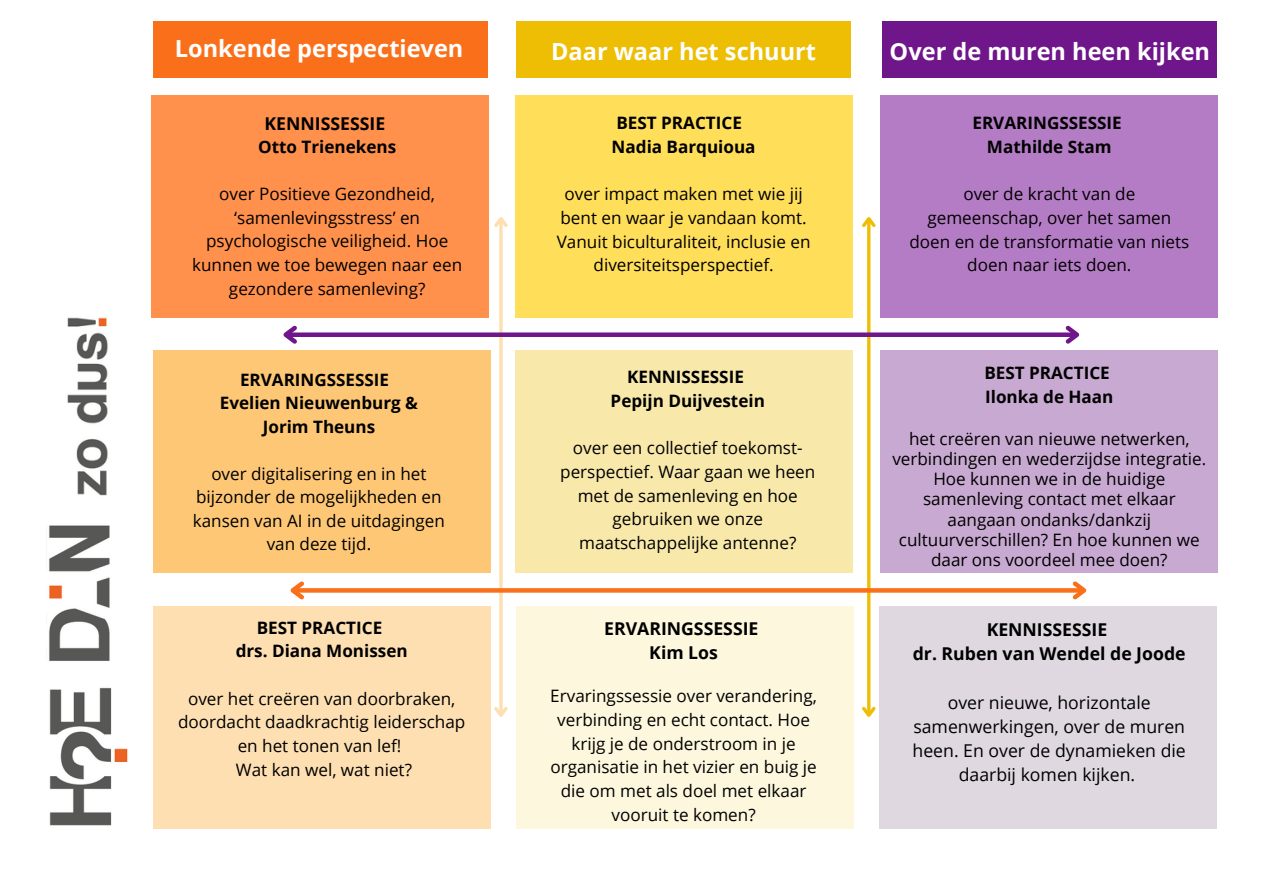
<style>
.page{position:relative;width:1263px;height:894px;background:#fff}
.page>*{position:absolute;margin:0;border:0;box-sizing:border-box;transform-origin:0 0}
.t1{font:700 23.55px "Open Sans";color:#fff}
.t2{font:17.7px/24.3px "Open Sans";color:#000;text-align:center}
.t3{font:700 17.7px/24.3px "Open Sans";color:#000;text-align:center}
.t4{font:17.1px/23.7px "Open Sans";color:#000;text-align:center}
.t5{font:700 17.1px/23.7px "Open Sans";color:#000;text-align:center}
</style>
<div class="page">
<img style="left:49px;top:687px;width:79px;height:139px">
<img style="left:49px;top:525px;width:61px;height:136px">
<img style="left:67px;top:317px;width:41px;height:179px">
<div style="left:112px;top:770px;width:40px;height:58px;background:#fff"></div>
<div style="left:112px;top:684px;width:40px;height:58px;background:#fff"></div>
<div style="left:515px;top:350px;width:337px;height:222px;background:#f8e9ab"></div>
<div style="left:516px;top:22px;width:335px;height:56px;background:#edbe03"></div>
<div style="left:153px;top:22px;width:335px;height:56px;background:#fa701a"></div>
<div style="left:152px;top:95px;width:337px;height:222px;background:#ff914d"></div>
<div style="left:153px;top:350px;width:337px;height:222px;background:#fdc775"></div>
<div style="left:153px;top:606px;width:337px;height:222px;background:#fddfb2"></div>
<div style="left:882px;top:22px;width:335px;height:56px;background:#70168b"></div>
<div style="left:880px;top:95px;width:338px;height:222px;background:#b57cc6"></div>
<div style="left:880px;top:350px;width:338px;height:222px;background:#c8a9d1"></div>
<div style="left:879px;top:606px;width:338px;height:222px;background:#dfd8e1"></div>
<div style="left:515px;top:95px;width:337px;height:222px;background:#ffde59"></div>
<div style="left:516px;top:606px;width:338px;height:222px;background:#fdf7de"></div>
<svg style="left:499px;top:230px;width:4px;height:473px;background:#fce3bd"></svg>
<svg style="left:494px;top:703px;width:14px;height:14px"></svg>
<svg style="left:494px;top:217px;width:14px;height:13px"></svg>
<hr style="left:867px;top:219px;width:3px;height:496px;background:#edbe03">
<svg style="left:862px;top:703px;width:14px;height:14px"></svg>
<svg style="left:862px;top:217px;width:14px;height:13px"></svg>
<div style="left:286px;top:332px;width:791px;height:5px;background:#70168b"></div>
<svg style="left:283px;top:325px;width:18px;height:19px"></svg>
<svg style="left:1062px;top:325px;width:18px;height:19px"></svg>
<svg style="left:308px;top:588px;width:761px;height:4px;background:#f97522"></svg>
<svg style="left:290px;top:581px;width:18px;height:19px"></svg>
<svg style="left:1069px;top:581px;width:18px;height:19px"></svg>
<h1 class="t1" style="left:175px;top:32px;width:290px">Lonkende perspectieven</h1>
<p class="t1" style="left:551px;top:34px;width:266px">Daar waar het schuurt</p>
<h1 class="t3" style="left:265px;top:111px;width:122px">KENNISSESSIE</h1>
<h1 class="t5" style="left:258px;top:134px;width:140px">Otto Trienekens</h1>
<h1 class="t4" style="left:192px;top:182px;width:271px">over Positieve Gezondheid, ‘samenlevingsstress’ en psychologische veiligheid. Hoe kunnen we toe bewegen naar een gezondere samenleving?</h1>
<p class="t5" style="left:220px;top:367px;width:200px">ERVARINGSSESSIE<br>Evelien Nieuwenburg &amp;<br>Jorim Theuns</p>
<h2 class="t4" style="left:193px;top:461px;width:254px">over digitalisering en in het bijzonder de mogelijkheden en kansen van AI in de uitdagingen van deze tijd.</h2>
<p class="t5" style="left:236px;top:615px;width:173px">BEST PRACTICE<br>drs. Diana Monissen</p>
<h2 class="t4" style="left:178px;top:686px;width:289px">over het creëren van doorbraken, doordacht daadkrachtig leiderschap en het tonen van lef!</h2>
<p class="t4" style="left:236px;top:757px;width:178px">Wat kan wel, wat niet?</p>
<h2 class="t5" style="left:612px;top:111px;width:145px;text-align:left">BEST PRACTICE<br>Nadia Barquioua</h2>
<p class="t4" style="left:557px;top:182px;width:255px">over impact maken met wie jij bent en waar je vandaan komt.<br>Vanuit biculturaliteit, inclusie en diversiteitsperspectief.</p>
<h2 class="t5" style="left:611px;top:365px;width:156px">KENNISSESSIE<br>Pepijn Duijvestein</h2>
<p class="t4" style="left:560px;top:435px;width:257px">over een collectief toekomst&shy;perspectief. Waar gaan we heen met de samenleving en hoe gebruiken we onze maatschappelijke antenne?</p>
<p class="t3" style="left:604px;top:616px;width:156px;line-height:23.7px">ERVARINGSSESSIE<br>Kim Los</p>
<h2 class="t4" style="left:550px;top:683px;width:268px">Ervaringssessie over verandering, verbinding en echt contact. Hoe krijg je de onderstroom in je organisatie in het vizier en buig je die om met als doel met elkaar vooruit te komen?</h2>
<h2 class="t1" style="left:890px;top:34px;width:322px">Over de muren heen kijken</h2>
<p class="t5" style="left:972px;top:111px;width:151px">ERVARINGSSESSIE<br>Mathilde Stam</p>
<h2 class="t4" style="left:909px;top:182px;width:281px">over de kracht van de gemeenschap, over het samen doen en de transformatie van niets doen naar iets doen.</h2>
<p class="t5" style="left:984px;top:360px;width:131px;text-align:left">BEST PRACTICE<br>Ilonka de Haan</p>
<h2 class="t4" style="left:892px;top:427px;width:315px;line-height:20.2px">het creëren van nieuwe netwerken, verbindingen en wederzijdse integratie.<br>Hoe kunnen we in de huidige samenleving contact met elkaar aangaan ondanks/dankzij cultuurverschillen? En hoe kunnen we daar ons voordeel mee doen?</h2>
<p class="t3" style="left:913px;top:616px;width:274px">KENNISSESSIE<br>dr. Ruben van Wendel de Joode</p>
<h2 class="t2" style="left:912px;top:689px;width:275px">over nieuwe, horizontale samenwerkingen, over de muren heen. En over de dynamieken die daarbij komen kijken.</h2>
</div>
